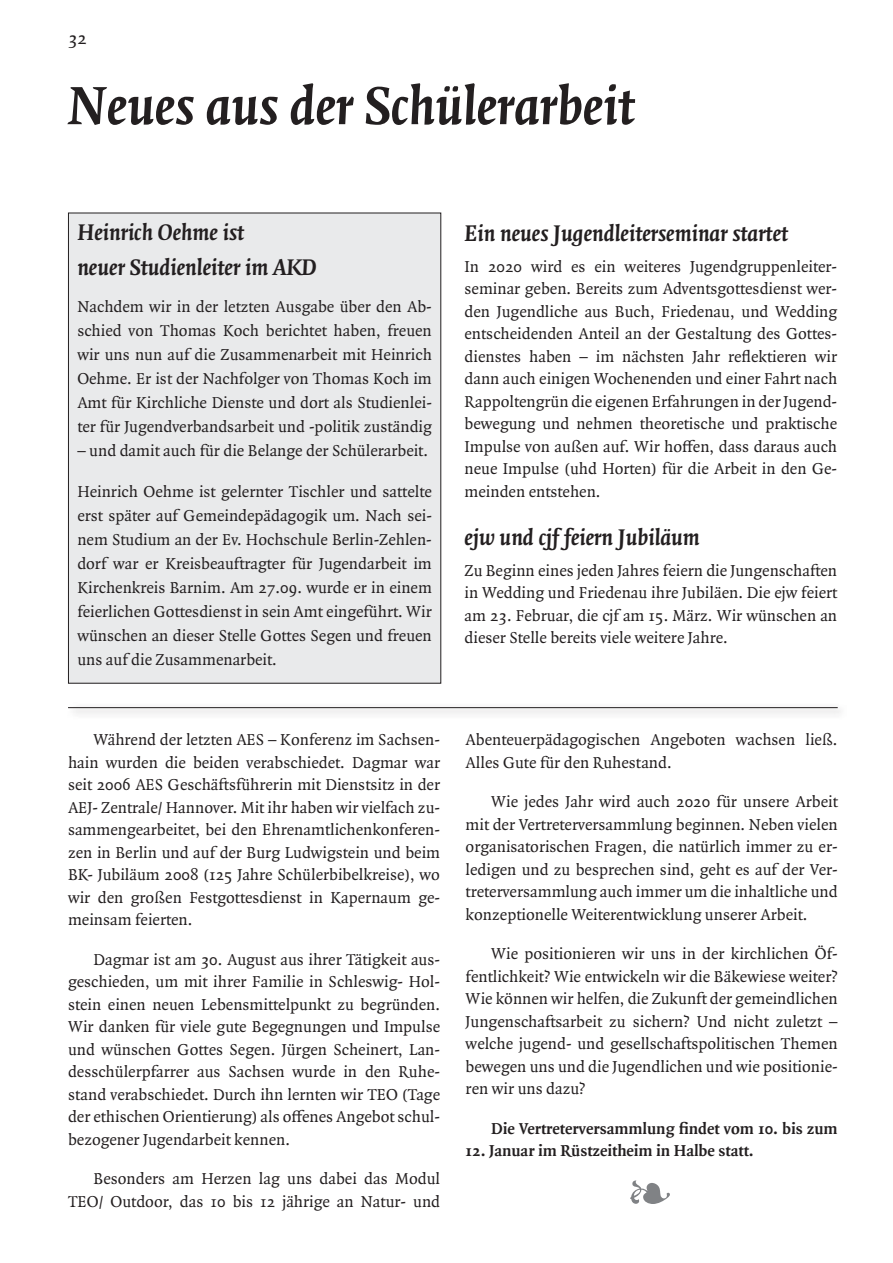
<style>
.page{position:relative;width:893px;height:1263px;background:#fff}
.page>*{position:absolute;margin:0;border:0;box-sizing:border-box;transform-origin:0 0}
.t1{font:italic 700 57px "Quadraat OT";color:#231f20}
.t2{font:italic 700 24px/35.2px "Quadraat OT";color:#231f20}
.t3{font:18.75px "Quadraat OT";color:#231f20}
.t4{font:16.95px/22.5px "Quadraat OT";color:#231f20;text-align:justify}
.t5{font:700 16.95px "Quadraat OT";color:#231f20}
</style>
<div class="page">
<div style="left:68px;top:213px;width:373px;height:470px;background:#e9eaeb"></div>
<div style="left:64px;top:703px;width:783px;height:17px;background:#231f20;opacity:.75"></div>
<hr style="left:68px;top:707px;width:770px;height:1px;background:#231f20">
<p class="t3" style="left:68px;top:28px;width:20px">32</p>
<h1 class="t1" style="left:68px;top:75px;width:568px">Neues aus der Schülerarbeit</h1>
<h2 class="t2" style="left:77px;top:215px;width:240px">Heinrich Oehme ist<br>neuer Studienleiter im AKD</h2>
<p class="t4" style="left:77px;top:295px;width:356px;line-height:24px">Nachdem wir in der letzten Ausgabe über den Ab&shy;schied von Thomas Koch berichtet haben, freuen wir uns nun auf die Zusammenarbeit mit Heinrich Oehme. Er ist der Nachfolger von Thomas Koch im Amt für Kirchliche Dienste und dort als Studienlei&shy;ter für Jugendverbandsarbeit und -politik zuständig</p>
<p class="t4" style="left:77px;top:440px;width:352px">– und damit auch für die Belange der Schülerarbeit.</p>
<p class="t4" style="left:77px;top:480px;width:356px;line-height:24px">Heinrich Oehme ist gelernter Tischler und sattelte erst später auf Gemeindepädagogik um. Nach sei&shy;nem Studium an der Ev. Hochschule Berlin-Zehlen&shy;dorf war er Kreisbeauftragter für Jugendarbeit im Kirchenkreis Barnim. Am 27.09. wurde er in einem feierlichen Gottesdienst in sein Amt eingeführt. Wir wünschen an dieser Stelle Gottes Segen und freuen uns auf die Zusammenarbeit.</p>
<h2 class="t2" style="left:465px;top:216px;width:325px">Ein neues Jugendleiterseminar startet</h2>
<p class="t4" style="left:465px;top:256px;width:374px">In 2020 wird es ein weiteres Jugendgruppenleiter&shy;seminar geben. Bereits zum Adventsgottesdienst wer&shy;den Jugendliche aus Buch, Friedenau, und Wedding entscheidenden Anteil an der Gestaltung des Gottes&shy;dienstes haben – im nächsten Jahr reflektieren wir dann auch einigen Wochenenden und einer Fahrt nach Rappoltengrün die eigenen Erfahrungen in der Jugend&shy;bewegung und nehmen theoretische und praktische Impulse von außen auf. Wir hoffen, dass daraus auch neue Impulse (uhd Horten) für die Arbeit in den Ge&shy;meinden entstehen.</p>
<h2 class="t2" style="left:465px;top:520px;width:237px">ejw und cjf feiern Jubiläum</h2>
<p class="t4" style="left:465px;top:559px;width:374px">Zu Beginn eines jeden Jahres feiern die Jungenschaften in Wedding und Friedenau ihre Jubiläen. Die ejw feiert am 23. Februar, die cjf am 15. März. Wir wünschen an dieser Stelle bereits viele weitere Jahre.</p>
<p class="t4" style="left:68px;top:729px;width:374px;text-indent:26px">Während der letzten AES – Konferenz im Sachsen&shy;hain wurden die beiden verabschiedet. Dagmar war seit 2006 AES Geschäftsführerin mit Dienstsitz in der AEJ- Zentrale/ Hannover. Mit ihr haben wir vielfach zu&shy;sammengearbeitet, bei den Ehrenamtlichenkonferen&shy;zen in Berlin und auf der Burg Ludwigstein und beim BK- Jubiläum 2008 (125 Jahre Schülerbibelkreise), wo wir den großen Festgottesdienst in Kapernaum ge&shy;meinsam feierten.</p>
<p class="t4" style="left:68px;top:948px;width:374px;text-indent:26px">Dagmar ist am 30. August aus ihrer Tätigkeit aus&shy;geschieden, um mit ihrer Familie in Schleswig- Hol&shy;stein einen neuen Lebensmittelpunkt zu begründen.<br>Wir danken für viele gute Begegnungen und Impulse und wünschen Gottes Segen. Jürgen Scheinert, Lan&shy;desschülerpfarrer aus Sachsen wurde in den Ruhe&shy;stand verabschiedet. Durch ihn lernten wir TEO (Tage der ethischen Orientierung) als offenes Angebot schul&shy;bezogener Jugendarbeit kennen.</p>
<p class="t4" style="left:68px;top:1168px;width:374px;text-align:right">Besonders am Herzen lag uns dabei das Modul<br>TEO/ Outdoor, das 10 bis 12 jährige an Natur- und</p>
<p class="t4" style="left:466px;top:729px;width:374px">Abenteuerpädagogischen Angeboten wachsen ließ.<br>Alles Gute für den Ruhestand.</p>
<p class="t4" style="left:466px;top:791px;width:374px;text-indent:26px">Wie jedes Jahr wird auch 2020 für unsere Arbeit mit der Vertreterversammlung beginnen. Neben vielen organisatorischen Fragen, die natürlich immer zu er&shy;ledigen und zu besprechen sind, geht es auf der Ver&shy;treterversammlung auch immer um die inhaltliche und konzeptionelle Weiterentwicklung unserer Arbeit.</p>
<p class="t4" style="left:466px;top:943px;width:374px;text-indent:26px">Wie positionieren wir uns in der kirchlichen Öf&shy;fentlichkeit? Wie entwickeln wir die Bäkewiese weiter?<br>Wie können wir helfen, die Zukunft der gemeindlichen Jungenschaftsarbeit zu sichern? Und nicht zuletzt – welche jugend- und gesellschaftspolitischen Themen bewegen uns und die Jugendlichen und wie positionie&shy;ren wir uns dazu?</p>
<p class="t5" style="left:491px;top:1118px;width:348px">Die Vertreterversammlung findet vom 10. bis zum</p>
<p class="t5" style="left:466px;top:1141px;width:289px">12. Januar im Rüstzeitheim in Halbe statt.</p>
</div>
